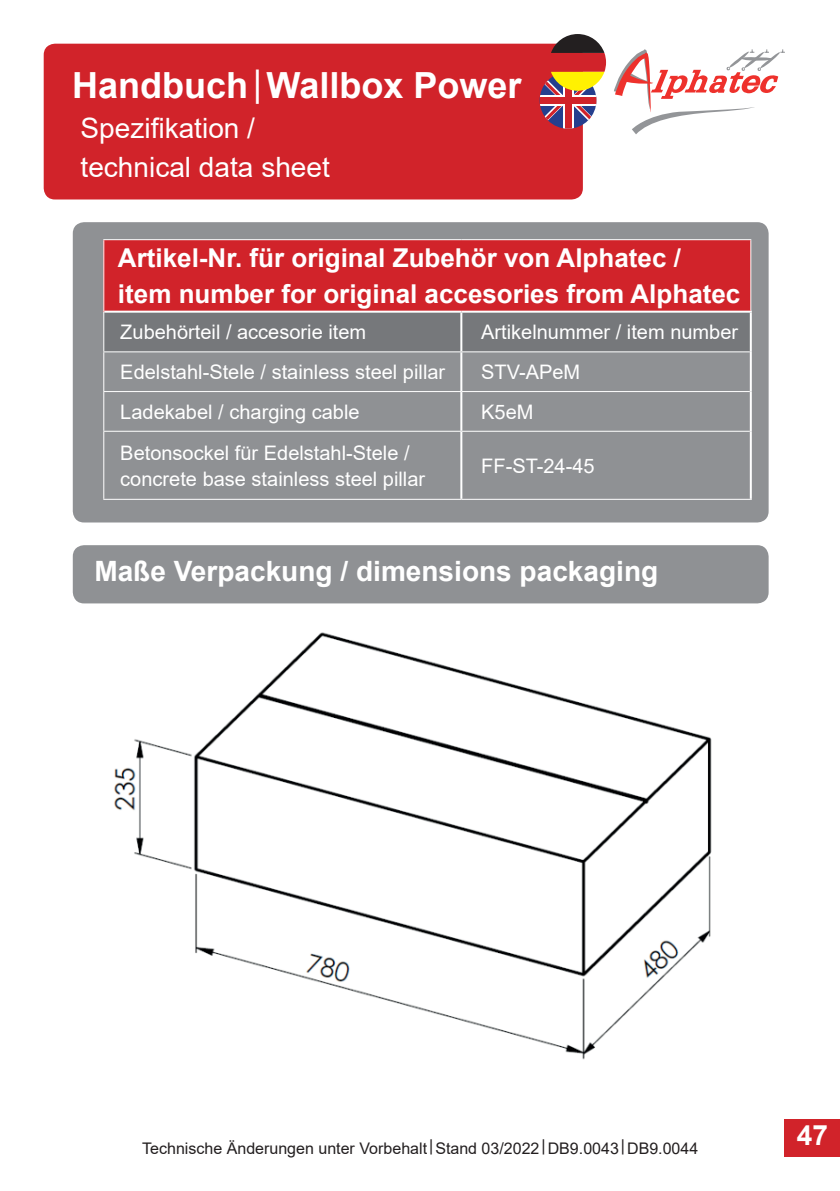
<style>
.page{position:relative;width:840px;height:1191px;background:#fff}
.page>*{position:absolute;margin:0;border:0;box-sizing:border-box;transform-origin:0 0}
.t1{font:700 36px "Arial";color:#fff}
.t2{font:700 28px "Arial";color:#fff}
.t3{font:28px/39.2px "Arial";color:#fff}
.t4{font:700 26px/36px "Arial";color:#fff}
.t5{font:20px/26px "Arial";color:#fff}
.t6{font:16px "Arial";color:#231f20}
.s1{font-weight:400}
</style>
<div class="page">
<div style="left:44px;top:44px;width:538px;height:155px;background:#d1232a;border-radius:11px"></div>
<svg style="left:614px;top:49px;width:170px;height:85px"></svg>
<div style="left:784px;top:1119px;width:55px;height:38px;background:#d1232a"></div>
<div style="left:73px;top:545px;width:695px;height:58px;background:#8f9194;border-radius:11px"></div>
<img style="left:114px;top:632px;width:598px;height:428px">
<svg style="left:539px;top:72px;width:57px;height:57px"></svg>
<svg style="left:539px;top:95px;width:3px;height:11px"></svg>
<svg style="left:562px;top:123px;width:11px;height:6px"></svg>
<div style="left:539px;top:97px;width:57px;height:6px;background:#d1232a"></div>
<div style="left:564px;top:72px;width:7px;height:57px;background:#d1232a"></div>
<svg style="left:542px;top:34px;width:63px;height:89px"></svg>
<div style="left:73px;top:222px;width:695px;height:300px;background:#8f9194;border-radius:11px"></div>
<div style="left:104px;top:240px;width:646px;height:72px;background:#d1232a"></div>
<div style="left:104px;top:313px;width:645px;height:38px;background:#76787b"></div>
<hr style="left:749px;top:240px;width:1px;height:71px;background:#fff">
<hr style="left:460px;top:313px;width:2px;height:38px;background:#fff">
<hr style="left:749px;top:313px;width:2px;height:39px;background:#fff">
<hr style="left:460px;top:352px;width:2px;height:39px;background:#fff">
<hr style="left:460px;top:392px;width:2px;height:39px;background:#fff">
<hr style="left:460px;top:432px;width:2px;height:67px;background:#fff">
<hr style="left:749px;top:352px;width:2px;height:39px;background:#fff">
<hr style="left:749px;top:391px;width:2px;height:40px;background:#fff">
<hr style="left:749px;top:431px;width:2px;height:68px;background:#fff">
<hr style="left:103px;top:312px;width:1px;height:39px;background:#fff">
<hr style="left:103px;top:351px;width:358px;height:1px;background:#fff">
<hr style="left:103px;top:352px;width:1px;height:39px;background:#fff">
<hr style="left:461px;top:351px;width:288px;height:1px;background:#fff">
<hr style="left:103px;top:391px;width:358px;height:1px;background:#fff">
<hr style="left:103px;top:392px;width:1px;height:39px;background:#fff">
<hr style="left:461px;top:391px;width:288px;height:1px;background:#fff">
<hr style="left:103px;top:431px;width:358px;height:1px;background:#fff">
<hr style="left:103px;top:432px;width:1px;height:67px;background:#fff">
<hr style="left:461px;top:431px;width:288px;height:1px;background:#fff">
<hr style="left:103px;top:499px;width:358px;height:1px;background:#fff">
<hr style="left:461px;top:499px;width:290px;height:1px;background:#fff">
<hr style="left:103px;top:239px;width:358px;height:1px;background:#fff">
<hr style="left:103px;top:240px;width:1px;height:72px;background:#fff">
<hr style="left:461px;top:239px;width:289px;height:1px;background:#fff">
<hr style="left:104px;top:311px;width:357px;height:2px;background:#fff">
<hr style="left:461px;top:311px;width:290px;height:2px;background:#fff">
<h1 class="t1" style="left:72px;top:60px;width:451px">Handbuch<span class="s1">|</span>Wallbox Power</h1>
<h2 class="t3" style="left:81px;top:108px;width:251px">Spezifikation / technical data sheet</h2>
<h3 class="t4" style="left:118px;top:240px;width:623px">Artikel-Nr. für original Zubehör von Alphatec / item number for original accesories from Alphatec</h3>
<p class="t5" style="left:120px;top:319px;width:247px">Zubehörteil / accesorie item</p>
<p class="t5" style="left:481px;top:319px;width:258px">Artikelnummer / item number</p>
<p class="t5" style="left:120px;top:359px;width:326px">Edelstahl-Stele / stainless steel pillar</p>
<p class="t5" style="left:481px;top:359px;width:100px">STV-APeM</p>
<p class="t5" style="left:120px;top:398px;width:241px">Ladekabel / charging cable</p>
<p class="t5" style="left:481px;top:398px;width:54px">K5eM</p>
<p class="t5" style="left:120px;top:439px;width:306px">Betonsockel für Edelstahl-Stele / concrete base stainless steel pillar</p>
<p class="t5" style="left:481px;top:452px;width:115px">FF-ST-24-45</p>
<h2 class="t2" style="left:94px;top:551px;width:565px">Maße Verpackung / dimensions packaging</h2>
<p class="t6" style="left:142px;top:1136px;width:557px">Technische Änderungen unter Vorbehalt|Stand 03/2022|DB9.0043|DB9.0044</p>
<h2 class="t2" style="left:796px;top:1115px;width:33px">47</h2>
</div>
